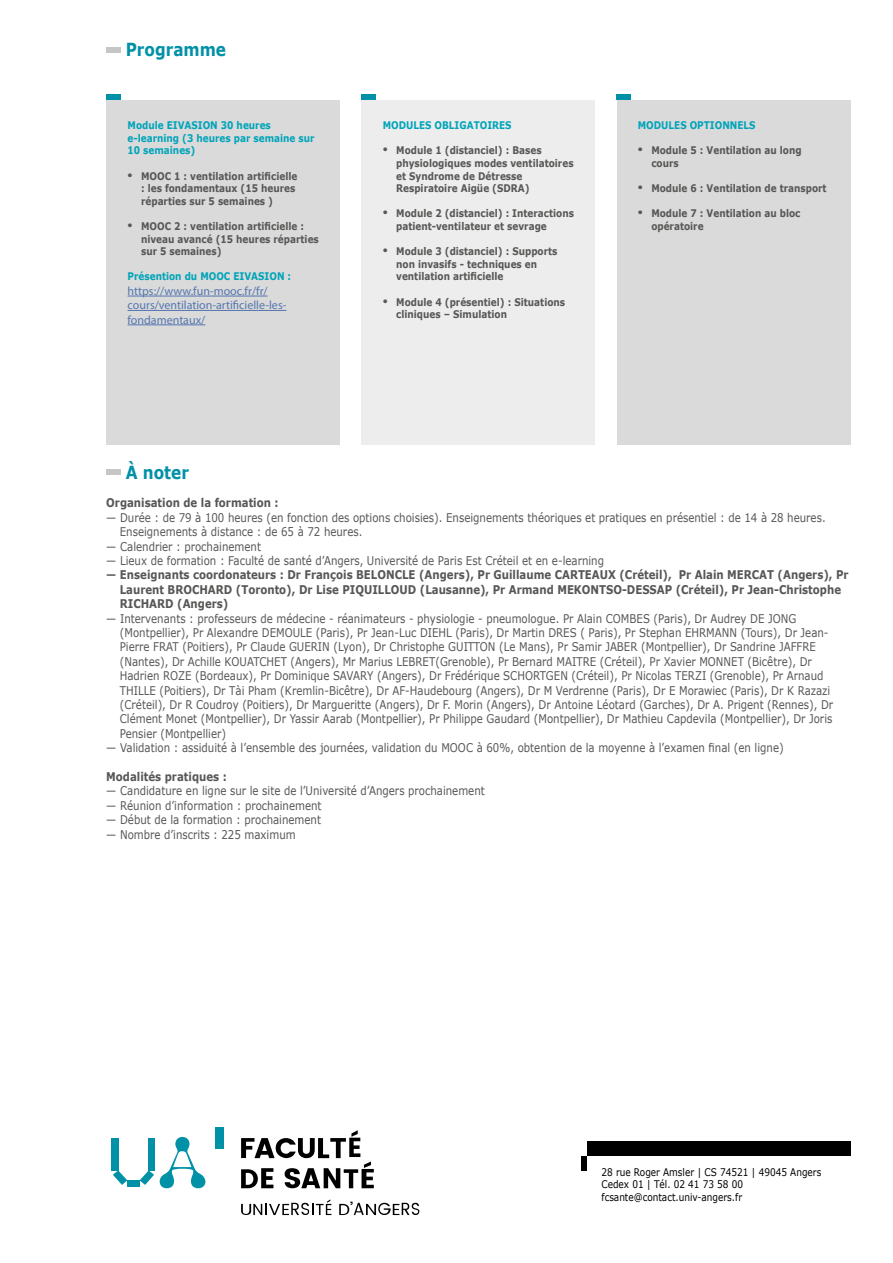
<style>
.page{position:relative;width:893px;height:1263px;background:#fff}
.page>*{position:absolute;margin:0;border:0;box-sizing:border-box;transform-origin:0 0}
.t1{font:700 18px "Verdana";color:#0091a7;scale:.85 1}
.t2{font:12px/14.4px "Verdana";color:#575756;scale:.85 1}
.t3{font:700 12px/14.4px "Verdana";color:#575756;scale:.85 1}
.t4{font:12px/14.4px "Myriad Pro";color:#5576af}
.t5{font:700 10.5px/12.6px "Verdana";color:#575756;scale:.85 1}
.t6{font:700 10.5px/12.6px "Verdana";color:#00a4b9;scale:.85 1}
.t7{font:10.5px/12.6px "Verdana";color:#000;scale:.85 1}
.s1{font-family:"Myriad Pro";font-weight:400;font-size:18px}
</style>
<div class="page">
<div style="left:581px;top:1156px;width:6px;height:14px;background:#000"></div>
<div style="left:587px;top:1142px;width:263px;height:14px;background:#000"></div>
<div style="left:106px;top:47px;width:14px;height:6px;background:#c6c6c6"></div>
<div style="left:106px;top:469px;width:14px;height:6px;background:#c6c6c6"></div>
<div style="left:106px;top:100px;width:234px;height:345px;background:#dadada"></div>
<hr style="left:128px;top:296px;width:140px;height:1px;background:#5576af">
<hr style="left:128px;top:310px;width:158px;height:1px;background:#5576af">
<hr style="left:128px;top:325px;width:77px;height:1px;background:#5576af">
<div style="left:106px;top:94px;width:14px;height:6px;background:#0091a7"></div>
<div style="left:361px;top:100px;width:234px;height:345px;background:#ededed"></div>
<div style="left:361px;top:94px;width:15px;height:6px;background:#0091a7"></div>
<div style="left:127px;top:1180px;width:13px;height:7px;background:#0091a7"></div>
<svg style="left:140px;top:1170px;width:14px;height:15px"></svg>
<svg style="left:113px;top:1170px;width:14px;height:15px"></svg>
<div style="left:111px;top:1138px;width:7px;height:32px;background:#0091a7"></div>
<svg style="left:160px;top:1137px;width:45px;height:51px"></svg>
<div style="left:149px;top:1138px;width:6px;height:32px;background:#0091a7"></div>
<div style="left:215px;top:1127px;width:9px;height:21px;background:#0091a7"></div>
<svg style="left:241px;top:1199px;width:90px;height:16px"></svg>
<svg style="left:339px;top:1202px;width:81px;height:13px"></svg>
<svg style="left:241px;top:1130px;width:133px;height:58px"></svg>
<div style="left:617px;top:100px;width:233px;height:345px;background:#dadada"></div>
<div style="left:617px;top:94px;width:14px;height:6px;background:#0091a7"></div>
<h1 class="t1" style="left:126px;top:37px;width:120px">Programme</h1>
<p class="t6" style="left:128px;top:119px;width:222px">Module EIVASION 30 heures e-learning (3 heures par semaine sur<br>10 semaines)</p>
<p class="t5" style="left:141px;top:169px;width:185px;text-indent:-14px"><span class="s1">•</span> MOOC 1 : ventilation artificielle : les fondamentaux (15 heures réparties sur 5 semaines )</p>
<p class="t5" style="left:141px;top:220px;width:211px;text-indent:-14px"><span class="s1">•</span> MOOC 2 : ventilation artificielle : niveau avancé (15 heures réparties sur 5 semaines)</p>
<p class="t6" style="left:128px;top:270px;width:194px">Présention du MOOC EIVASION :</p>
<p class="t4" style="left:128px;top:283px;width:160px">https://www.fun-mooc.fr/fr/ cours/ventilation-artificielle-les&shy;fondamentaux/</p>
<p class="t6" style="left:383px;top:119px;width:153px">MODULES OBLIGATOIRES</p>
<p class="t5" style="left:396px;top:144px;width:210px;text-indent:-14px"><span class="s1">•</span> Module 1 (distanciel) : Bases physiologiques modes ventilatoires et Syndrome de Détresse<br>Respiratoire Aigüe (SDRA)</p>
<p class="t5" style="left:396px;top:207px;width:211px;text-indent:-14px"><span class="s1">•</span> Module 2 (distanciel) : Interactions patient-ventilateur et sevrage</p>
<p class="t5" style="left:396px;top:245px;width:191px;text-indent:-14px"><span class="s1">•</span> Module 3 (distanciel) : Supports non invasifs - techniques en ventilation artificielle</p>
<p class="t5" style="left:396px;top:295px;width:200px;text-indent:-14px"><span class="s1">•</span> Module 4 (présentiel) : Situations cliniques – Simulation</p>
<p class="t6" style="left:638px;top:119px;width:140px">MODULES OPTIONNELS</p>
<p class="t5" style="left:651px;top:144px;width:178px;text-indent:-14px"><span class="s1">•</span> Module 5 : Ventilation au long cours</p>
<p class="t5" style="left:638px;top:182px;width:224px"><span class="s1">•</span> Module 6 : Ventilation de transport</p>
<p class="t5" style="left:651px;top:207px;width:177px;text-indent:-14px"><span class="s1">•</span> Module 7 : Ventilation au bloc opératoire</p>
<h1 class="t1" style="left:126px;top:459px;width:76px">À noter</h1>
<p class="t3" style="left:106px;top:495px;width:204px">Organisation de la formation :</p>
<p class="t2" style="left:120px;top:510px;width:832px;text-indent:-14px">— Durée : de 79 à 100 heures (en fonction des options choisies). Enseignements théoriques et pratiques en présentiel : de 14 à 28 heures.<br>Enseignements à distance : de 65 à 72 heures.</p>
<p class="t2" style="left:106px;top:539px;width:184px">— Calendrier : prochainement</p>
<p class="t2" style="left:106px;top:553px;width:587px">— Lieux de formation : Faculté de santé d’Angers, Université de Paris Est Créteil et en e-learning</p>
<p class="t3" style="left:120px;top:567px;width:859px;text-indent:-14px">— Enseignants coordonateurs : Dr François BELONCLE (Angers), Pr Guillaume CARTEAUX (Créteil), Pr Alain MERCAT (Angers), Pr<br>Laurent BROCHARD (Toronto), Dr Lise PIQUILLOUD (Lausanne), Pr Armand MEKONTSO-DESSAP (Créteil), Pr Jean-Christophe<br>RICHARD (Angers)</p>
<p class="t2" style="left:120px;top:611px;width:841px;text-indent:-14px">— Intervenants : professeurs de médecine - réanimateurs - physiologie - pneumologue. Pr Alain COMBES (Paris), Dr Audrey DE JONG (Montpellier), Pr Alexandre DEMOULE (Paris), Pr Jean-Luc DIEHL (Paris), Dr Martin DRES ( Paris), Pr Stephan EHRMANN (Tours), Dr Jean-Pierre FRAT (Poitiers), Pr Claude GUERIN (Lyon), Dr Christophe GUITTON (Le Mans), Pr Samir JABER (Montpellier), Dr Sandrine JAFFRE (Nantes), Dr Achille KOUATCHET (Angers), Mr Marius LEBRET(Grenoble), Pr Bernard MAITRE (Créteil), Pr Xavier MONNET (Bicêtre), Dr Hadrien ROZE (Bordeaux), Pr Dominique SAVARY (Angers), Dr Frédérique SCHORTGEN (Créteil), Pr Nicolas TERZI (Grenoble), Pr Arnaud THILLE (Poitiers), Dr Tài Pham (Kremlin-Bicêtre), Dr AF-Haudebourg (Angers), Dr M Verdrenne (Paris), Dr E Morawiec (Paris), Dr K Razazi (Créteil), Dr R Coudroy (Poitiers), Dr Margueritte (Angers), Dr F. Morin (Angers), Dr Antoine Léotard (Garches), Dr A. Prigent (Rennes), Dr Clément Monet (Montpellier), Dr Yassir Aarab (Montpellier), Pr Philippe Gaudard (Montpellier), Dr Mathieu Capdevila (Montpellier), Dr Joris Pensier (Montpellier)</p>
<p class="t2" style="left:106px;top:740px;width:798px">— Validation : assiduité à l’ensemble des journées, validation du MOOC à 60%, obtention de la moyenne à l’examen final (en ligne)</p>
<p class="t3" style="left:106px;top:769px;width:143px">Modalités pratiques :</p>
<p class="t2" style="left:106px;top:784px;width:447px">— Candidature en ligne sur le site de l’Université d’Angers prochainement</p>
<p class="t2" style="left:106px;top:798px;width:255px">— Réunion d’information : prochainement</p>
<p class="t2" style="left:106px;top:812px;width:254px">— Début de la formation : prochainement</p>
<p class="t2" style="left:106px;top:827px;width:224px">— Nombre d’inscrits : 225 maximum</p>
<p class="t7" style="left:601px;top:1165px;width:260px">28 rue Roger Amsler | CS 74521 | 49045 Angers<br>Cedex 01 | Tél. 02 41 73 58 00 fcsante@contact.univ-angers.fr</p>
</div>
